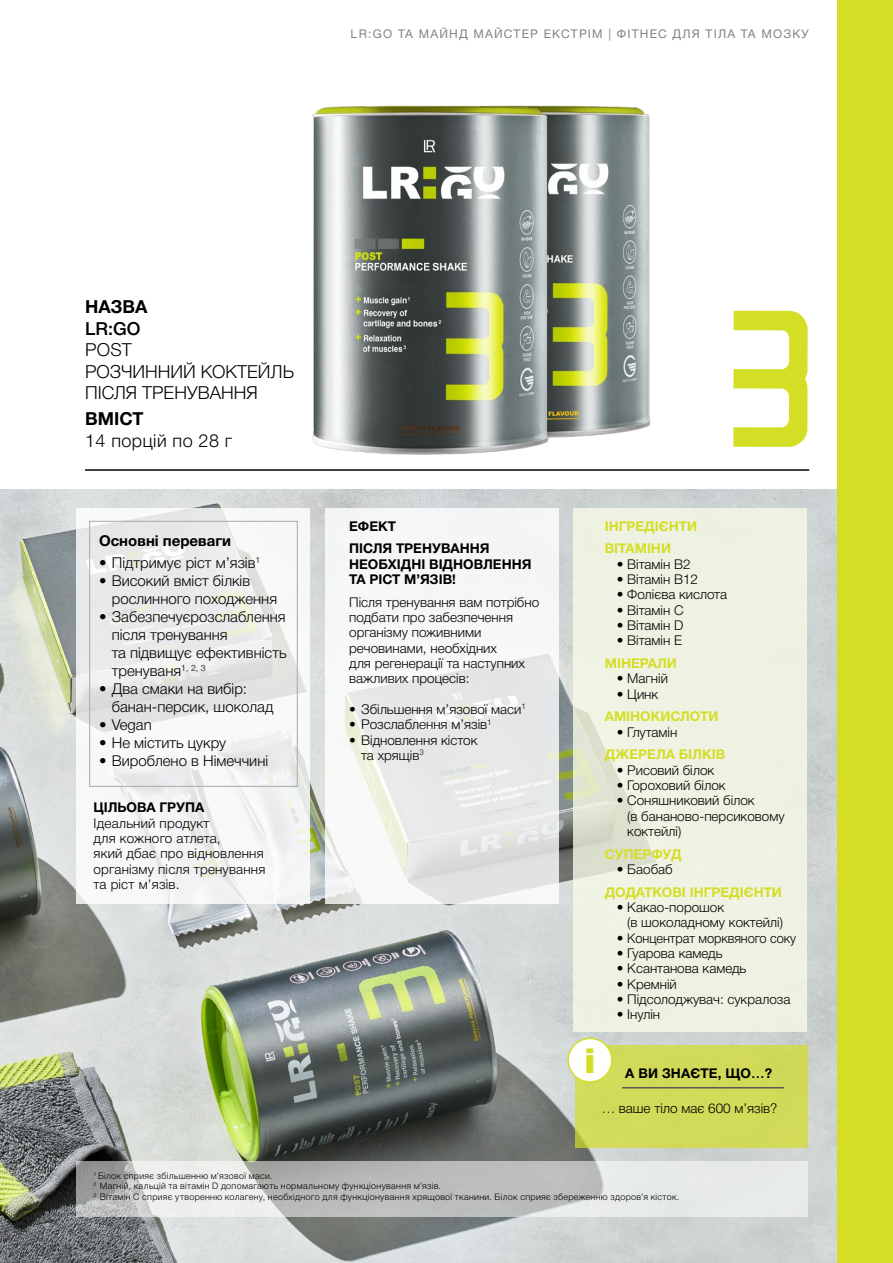
<style>
.page{position:relative;width:893px;height:1263px;background:#fff}
.page>*{position:absolute;margin:0;border:0;box-sizing:border-box;transform-origin:0 0}
.t1{font:900 34.5px "Helvetica Neue Cyr";color:#d4de25}
.t2{font:300 18px/21.6px "Helvetica Neue Cyr";color:#000}
.t3{font:300 18px "Helvetica Neue Cyr";letter-spacing:.025em;color:#000}
.t4{font:700 18px "Helvetica Neue Cyr";color:#000}
.t5{font:500 18px "Helvetica Neue Cyr";color:#000}
.t6{font:300 15px/18px "Helvetica Neue Cyr";color:#000}
.t7{font:700 15px "Helvetica Neue Cyr";color:#000}
.t8{font:300 13.5px/15.3px "Helvetica Neue Cyr";color:#000}
.t9{font:700 13.5px/22.8px "Helvetica Neue Cyr";color:#d4de25}
.t10{font:700 13.5px/22.8px "Helvetica Neue Cyr";color:#000}
.t11{font:12px "Helvetica Neue Cyr";letter-spacing:.1em;color:#808285}
.t12{font:300 9px/10.5px "Helvetica Neue Cyr";letter-spacing:.035em;color:#000}
</style>
<div class="page">
<img style="left:0;top:489px;width:838px;height:774px">
<svg style="left:77px;top:1161px;width:731px;height:56px;background:#ced0cf"></svg>
<svg style="left:77px;top:508px;width:233px;height:396px;fill:#f0f2f2"></svg>
<svg style="left:325px;top:508px;width:234px;height:396px;fill:#f4f5f5"></svg>
<svg style="left:573px;top:508px;width:234px;height:523px;background:#eef0e0"></svg>
<div style="left:89px;top:521px;width:209px;height:266px;border:1px solid #a7a9ac"></div>
<hr style="left:85px;top:469px;width:724px;height:2px;background:#000">
<div style="left:838px;top:0;width:55px;height:1263px;background:#d4de25"></div>
<svg style="left:733px;top:311px;width:75px;height:136px"></svg>
<img style="left:562px;top:105px;width:89px;height:333px">
<img style="left:297px;top:105px;width:265px;height:366px">
<div style="left:575px;top:1045px;width:232px;height:103px;background:#d1da59"></div>
<hr style="left:622px;top:1087px;width:162px;height:1px;background:#58595b">
<div style="left:568px;top:1038px;width:44px;height:44px;background:#fff;border-radius:50%"></div>
<div style="left:567px;top:1037px;width:45px;height:46px;border:2px solid #d4de25;border-radius:50%"></div>
<p class="t11" style="left:351px;top:28px;width:460px">LR:GO ТА МАЙНД МАЙСТЕР ЕКСТРІМ | ФІТНЕС ДЛЯ ТІЛА ТА МОЗКУ</p>
<h2 class="t4" style="left:85px;top:297px;width:64px">НАЗВА</h2>
<h2 class="t5" style="left:85px;top:318px;width:57px">LR:GO</h2>
<h2 class="t2" style="left:85px;top:339px;width:210px">POST<br>РОЗЧИННИЙ КОКТЕЙЛЬ<br>ПІСЛЯ ТРЕНУВАННЯ</h2>
<h2 class="t4" style="left:85px;top:409px;width:60px">ВМІСТ</h2>
<h2 class="t3" style="left:85px;top:431px;width:149px">14 порцій по 28 г</h2>
<p class="t7" style="left:99px;top:532px;width:134px">Основні переваги</p>
<p class="t6" style="left:99px;top:554px;width:163px">• Підтримує ріст м’язів<sup>1</sup></p>
<p class="t6" style="left:112px;top:572px;width:167px;text-indent:-13px">• Високий вміст білків рослинного походження</p>
<p class="t6" style="left:112px;top:608px;width:176px;text-indent:-13px">• Забезпечуєрозслаблення після тренування<br>та підвищує ефективність тренуваня<sup>1,</sup> <sup>2,</sup> <sup>3</sup></p>
<p class="t6" style="left:112px;top:680px;width:163px;text-indent:-13px">• Два смаки на вибір: банан-персик, шоколад</p>
<p class="t6" style="left:99px;top:716px;width:54px">• Vegan</p>
<p class="t6" style="left:99px;top:734px;width:129px">• Не містить цукру</p>
<p class="t6" style="left:99px;top:752px;width:171px">• Вироблено в Німеччині</p>
<p class="t10" style="left:94px;top:796px;width:112px">ЦІЛЬОВА ГРУПА</p>
<p class="t8" style="left:94px;top:815px;width:173px">Ідеальний продукт<br>для кожного атлета,<br>який дбає про відновлення організму після тренування та ріст м’язів.</p>
<p class="t10" style="left:349px;top:514px;width:142px">ЕФЕКТ<br>ПІСЛЯ ТРЕНУВАННЯ</p>
<p class="t10" style="left:349px;top:556px;width:184px;line-height:15.3px">НЕОБХІДНІ ВІДНОВЛЕННЯ<br>ТА РІСТ М’ЯЗІВ!</p>
<p class="t8" style="left:349px;top:594px;width:191px">Після тренування вам потрібно подбати про забезпечення організму поживними речовинами, необхідних<br>для регенерації та наступних важливих процесів:</p>
<p class="t8" style="left:349px;top:701px;width:178px">• Збільшення м’язової маси<sup>1</sup></p>
<p class="t8" style="left:349px;top:717px;width:144px">• Розслаблення м’язів<sup>1</sup></p>
<p class="t8" style="left:361px;top:732px;width:118px;text-indent:-12px">• Відновлення кісток та хрящів<sup>3</sup></p>
<p class="t9" style="left:605px;top:514px;width:94px">ІНГРЕДІЄНТИ<br>ВІТАМІНИ</p>
<p class="t8" style="left:617px;top:556px;width:75px">• Вітамін В2</p>
<p class="t8" style="left:617px;top:572px;width:83px">• Вітамін В12</p>
<p class="t8" style="left:617px;top:587px;width:112px">• Фолієва кислота</p>
<p class="t8" style="left:617px;top:602px;width:68px">• Вітамін С</p>
<p class="t8" style="left:617px;top:617px;width:68px">• Вітамін D</p>
<p class="t8" style="left:617px;top:633px;width:67px">• Вітамін Е</p>
<p class="t9" style="left:605px;top:652px;width:73px">МІНЕРАЛИ</p>
<p class="t8" style="left:617px;top:671px;width:53px">• Магній</p>
<p class="t8" style="left:617px;top:686px;width:43px">• Цинк</p>
<p class="t9" style="left:605px;top:705px;width:115px">АМІНОКИСЛОТИ</p>
<p class="t8" style="left:617px;top:724px;width:62px">• Глутамін</p>
<p class="t9" style="left:605px;top:743px;width:122px">ДЖЕРЕЛА БІЛКІВ</p>
<p class="t8" style="left:617px;top:762px;width:99px">• Рисовий білок</p>
<p class="t8" style="left:617px;top:778px;width:110px">• Гороховий білок</p>
<p class="t8" style="left:627px;top:793px;width:159px;text-indent:-11px">• Соняшниковий білок<br>(в бананово-персиковому коктейлі)</p>
<p class="t9" style="left:605px;top:843px;width:78px">СУПЕРФУД</p>
<p class="t8" style="left:617px;top:862px;width:58px">• Баобаб</p>
<p class="t9" style="left:605px;top:881px;width:179px">ДОДАТКОВІ ІНГРЕДІЄНТИ</p>
<p class="t8" style="left:627px;top:900px;width:157px;text-indent:-11px">• Какао-порошок<br>(в шоколадному коктейлі)</p>
<p class="t8" style="left:617px;top:930px;width:181px">• Концентрат морквяного соку</p>
<p class="t8" style="left:617px;top:946px;width:107px">• Гуарова камедь</p>
<p class="t8" style="left:617px;top:961px;width:131px">• Ксантанова камедь</p>
<p class="t8" style="left:617px;top:976px;width:62px">• Кремній</p>
<p class="t8" style="left:617px;top:992px;width:175px">• Підсолоджувач: сукралоза</p>
<p class="t8" style="left:617px;top:1007px;width:45px">• Інулін</p>
<h1 class="t1" style="left:585px;top:1042px;width:12px">i</h1>
<p class="t10" style="left:625px;top:1062px;width:149px">А ВИ ЗНАЄТЕ, ЩО…?</p>
<p class="t8" style="left:602px;top:1101px;width:177px">… ваше тіло має 600 м’язів?</p>
<p class="t12" style="left:94px;top:1170px;width:587px"><sup>1</sup> Білок сприяє збільшенню м’язової маси.<br><sup>2</sup> Магній, кальцій та вітамін D допомагають нормальному функціонування м’язів.<br><sup>3</sup> Вітамін С сприяє утворенню колагену, необхідного для функціонування хрящової тканини. Білок сприяє збереженню здоров’я кісток.</p>
</div>
